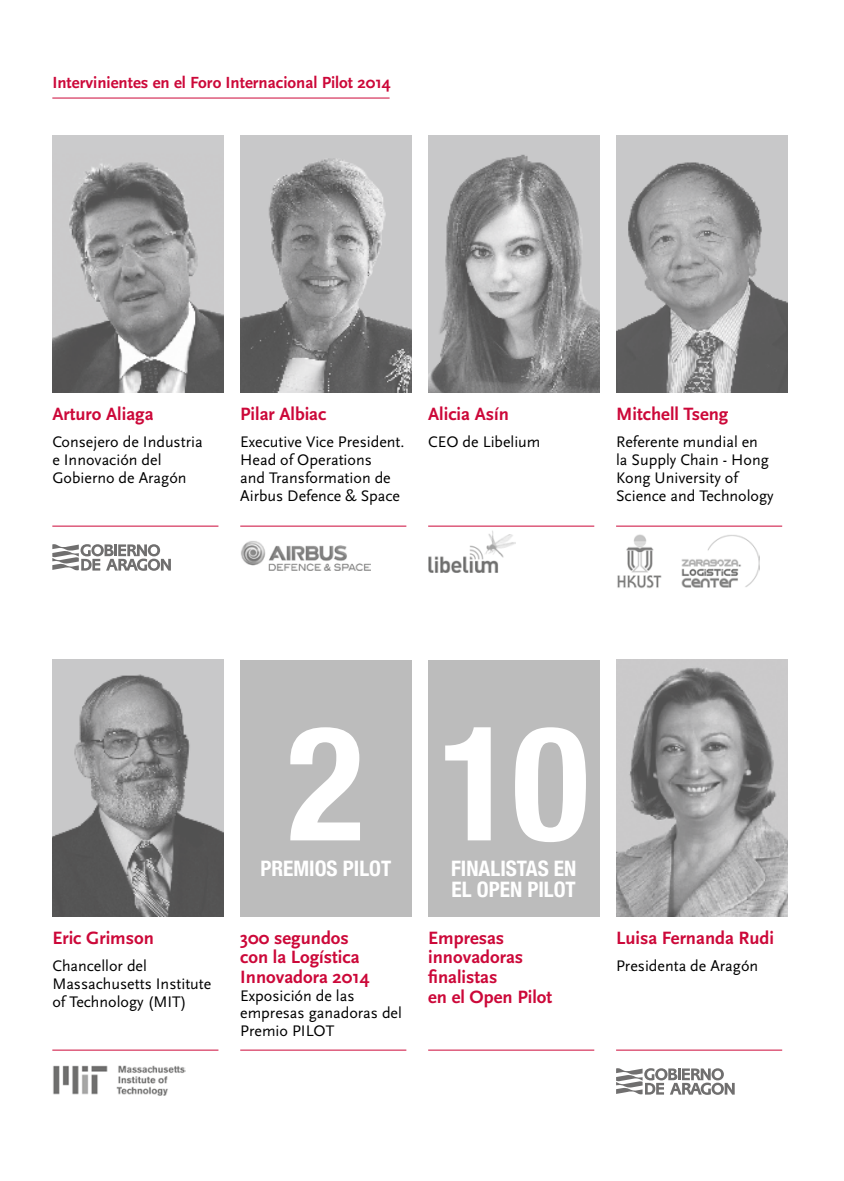
<style>
.page{position:relative;width:844px;height:1181px;background:#fff}
.page>*{position:absolute;margin:0;border:0;box-sizing:border-box;transform-origin:0 0}
.t1{font:700 condensed 159.6px "Helvetica Neue";color:#fff}
.t2{font:700 condensed 21.35px/21.3px "Helvetica Neue";color:#fff}
.t3{font:700 18.55px/19.6px "Scala Sans";color:#cc0839}
.t4{font:700 16.8px "Scala Sans";color:#cc0839}
.t5{font:15.92px/17.7px "Scala Sans";color:#000}
</style>
<div class="page">
<img style="left:616px;top:660px;width:171px;height:256px">
<hr style="left:616px;top:1049px;width:166px;height:1px;background:#cc0839">
<svg style="left:52px;top:544px;width:119px;height:27px"></svg>
<svg style="left:616px;top:1068px;width:118px;height:27px"></svg>
<img style="left:52px;top:136px;width:171px;height:256px">
<img style="left:52px;top:660px;width:171px;height:256px">
<hr style="left:52px;top:526px;width:166px;height:1px;background:#cc0839">
<hr style="left:52px;top:1049px;width:166px;height:1px;background:#cc0839">
<div style="left:240px;top:660px;width:171px;height:256px;background:#bcbcbc"></div>
<hr style="left:240px;top:1049px;width:166px;height:1px;background:#cc0839">
<img style="left:428px;top:136px;width:171px;height:256px">
<hr style="left:428px;top:526px;width:166px;height:1px;background:#cc0839">
<div style="left:428px;top:660px;width:171px;height:256px;background:#bcbcbc"></div>
<hr style="left:428px;top:1049px;width:166px;height:1px;background:#cc0839">
<img style="left:428px;top:530px;width:87px;height:42px">
<img style="left:616px;top:136px;width:171px;height:256px">
<hr style="left:616px;top:526px;width:166px;height:1px;background:#cc0839">
<img style="left:617px;top:534px;width:45px;height:54px">
<img style="left:681px;top:535px;width:78px;height:52px">
<img style="left:240px;top:136px;width:171px;height:256px">
<hr style="left:240px;top:526px;width:166px;height:1px;background:#cc0839">
<img style="left:241px;top:541px;width:129px;height:30px">
<img style="left:53px;top:1065px;width:133px;height:30px">
<hr style="left:52px;top:98px;width:337px;height:1px;background:#cc0839">
<p class="t4" style="left:52px;top:73px;width:340px">Intervinientes en el Foro Internacional Pilot 2014</p>
<p class="t3" style="left:52px;top:404px;width:103px">Arturo Aliaga</p>
<p class="t5" style="left:52px;top:433px;width:152px">consejero de Industria e Innovación del gobierno de Aragón</p>
<p class="t3" style="left:240px;top:404px;width:88px">Pilar Albiac</p>
<p class="t5" style="left:240px;top:433px;width:166px">executive Vice President.<br>Head of operations<br>and transformation de<br>Airbus defence &amp; space</p>
<p class="t3" style="left:428px;top:404px;width:82px">Alicia Asín</p>
<p class="t5" style="left:428px;top:433px;width:114px">ceo de Libelium</p>
<p class="t3" style="left:616px;top:404px;width:114px">Mitchell Tseng</p>
<p class="t5" style="left:616px;top:433px;width:159px">referente mundial en<br>la supply chain - Hong<br>Kong university of science and technology</p>
<p class="t3" style="left:52px;top:928px;width:103px">Eric Grimson</p>
<p class="t5" style="left:52px;top:957px;width:160px">chancellor del<br>Massachusetts Institute of technology (MIt)</p>
<h1 class="t1" style="left:287px;top:651px;width:303px">2 10</h1>
<h2 class="t2" style="left:451px;top:856px;width:127px">FINALISTAS EN<br>EL OPEN PILOT</h2>
<h2 class="t2" style="left:260px;top:856px;width:132px">PREMIOS PILOT</h2>
<p class="t3" style="left:240px;top:928px;width:131px">300 segundos con la Logística<br>Innovadora 2014</p>
<p class="t5" style="left:240px;top:987px;width:163px">exposición de las empresas ganadoras del<br>Premio PILot</p>
<p class="t3" style="left:428px;top:928px;width:125px">Empresas innovadoras finalistas<br>en el Open Pilot</p>
<p class="t3" style="left:616px;top:928px;width:159px">Luisa Fernanda Rudi</p>
<p class="t5" style="left:616px;top:957px;width:144px">Presidenta de Aragón</p>
</div>
